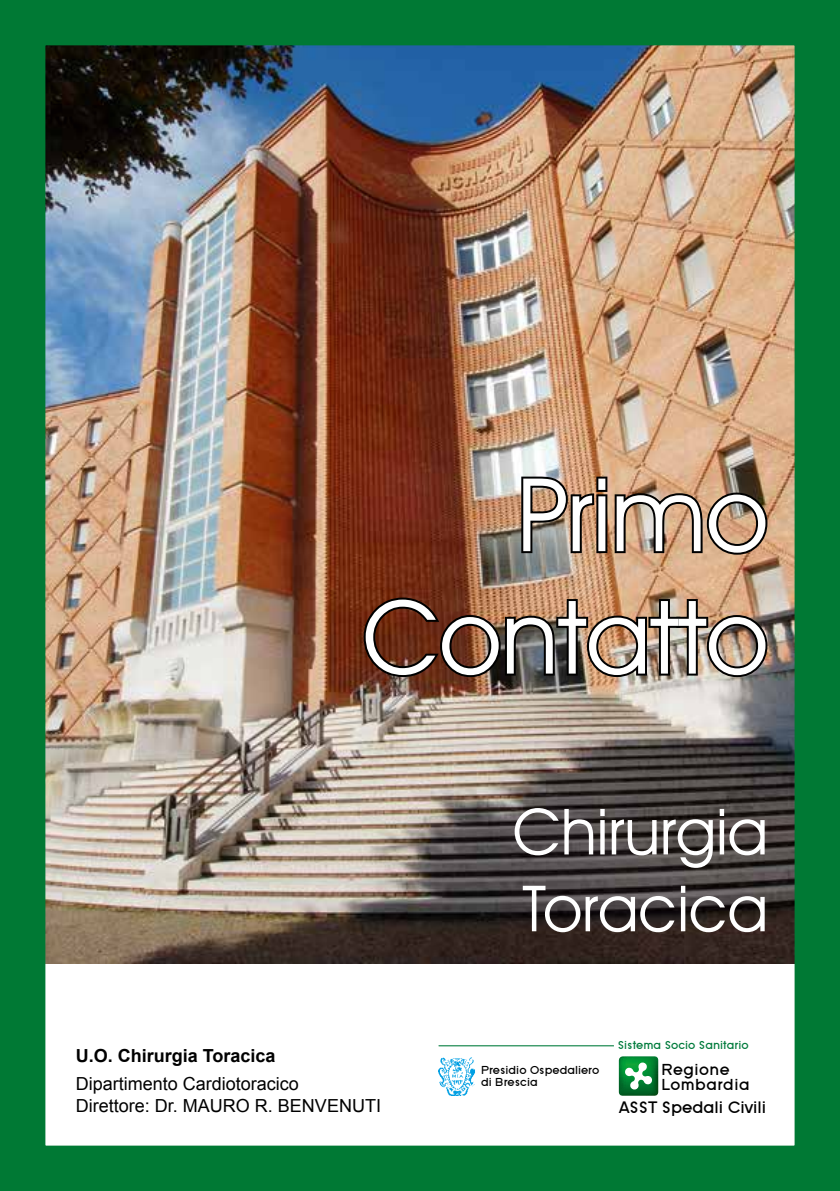
<style>
.page{position:relative;width:840px;height:1191px;background:#fff}
.page>*{position:absolute;margin:0;border:0;box-sizing:border-box;transform-origin:0 0}
.t1{font:102px/122.4px "Avant Garde IT Cby BT";color:#fff;text-align:right}
.t2{font:64px/76.8px "Avant Garde IT Cby BT";color:#fff}
.t3{font:18px/21.6px "Arial";color:#000}
.t4{font:700 18px "Arial";color:#000}
.t5{font:700 17.2px "SF Old Republic";color:#000}
.t6{font:700 16.4px/15px "SF Old Republic";letter-spacing:.03em;color:#000}
.t7{font:700 12px/12px "SF Old Republic";color:#000}
.t8{font:700 12px "SF Old Republic";color:#007b3c}
.s1{font-family:"SF Old Republic SC"}
</style>
<div class="page">
<img style="left:0;top:0;width:839px;height:1191px">
<hr style="left:438px;top:1045px;width:175px;height:1px;background:#007b3c">
<svg style="left:618px;top:1056px;width:40px;height:39px"></svg>
<img style="left:438px;top:1057px;width:38px;height:38px">
<img style="left:519px;top:474px;width:250px;height:82px">
<img style="left:361px;top:595px;width:408px;height:84px">
<h1 class="t1" style="left:362px;top:453px;width:407px">Primo<br>Contatto</h1>
<p class="t4" style="left:76px;top:1044px;width:201px">U.O. Chirurgia Toracica</p>
<p class="t3" style="left:76px;top:1073px;width:307px">Dipartimento Cardiotoracico<br>Direttore: Dr. MAURO R. BENVENUTI</p>
<h2 class="t2" style="left:512px;top:792px;width:257px">Chirurgia<br>Toracica</h2>
<p class="t8" style="left:617px;top:1038px;width:132px">Sistema Socio Sanitario</p>
<p class="t7" style="left:480px;top:1064px;width:120px">Presidio Ospedaliero di Brescia</p>
<p class="t6" style="left:661px;top:1061px;width:89px">Regione<br>Lombardia</p>
<p class="t5" style="left:619px;top:1098px;width:148px"><span class="s1">ASST</span> Spedali Civili</p>
</div>
